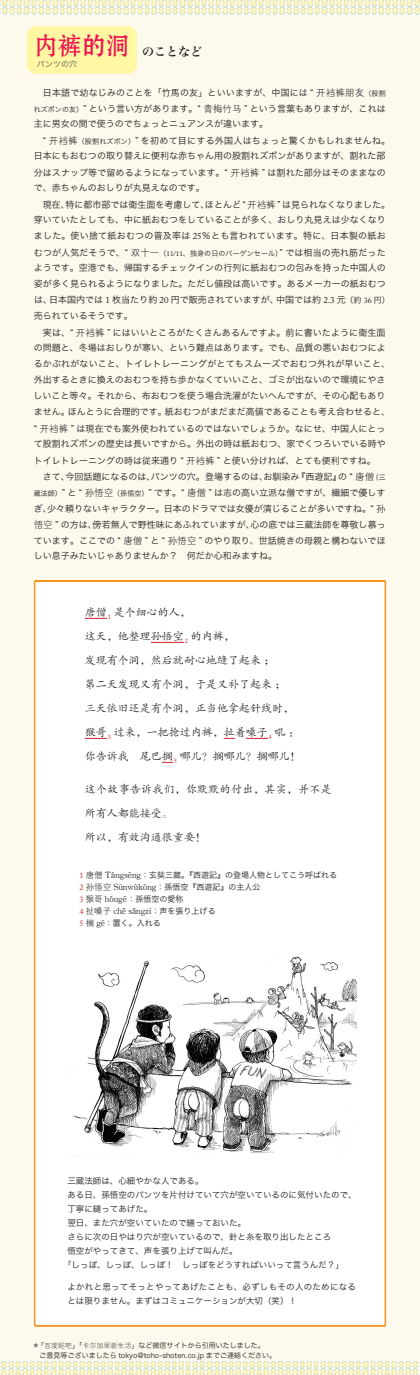
<style>
.page{position:relative;width:420px;height:1375px;background:#fef9ed}
.page>*{position:absolute;margin:0;border:0;box-sizing:border-box;transform-origin:0 0}
.t1{font:12px "Hira Min Pro W6";color:#231f20}
.t2{font:11px/24px "FZKTK GBK1 0";color:#231f20}
.t3{font:11px/24px "FZKTK GBK1 0";letter-spacing:.025em;color:#231f20}
.t4{font:9px/16px "Hira Kaku Pro W3";color:#231f20}
.t5{font:8.5px "Hira Kaku Pro W3";color:#231f20}
.t6{font:8.5px/14px "Hira Kaku Pro W3";letter-spacing:.03em;color:#231f20}
.t7{font:8px/12px "Hira Kaku Pro W3";color:#231f20}
.t8{font:8px "Toho Pinyin W3";color:#231f20}
.t9{font:8px "Hira Kaku Pro W3";color:#57585a}
.t10{font:7px/10px "Hira Maru Pro W4";color:#3e3e3f}
.s1{font-family:"FZXH1 K GBK1 0";font-size:9.5px}
.s2{font-size:7px}
.s3{font-family:"Adobe Caslon Pro"}
.s4{font-family:"Adobe Caslon Pro";font-size:7px}
.s5{font-size:8px}
.s6{font-family:"Adobe Caslon Pro";font-size:8px}
.s7{font-family:"Adobe Caslon Pro";color:#d1232a}
.s8{font-family:"FZXH1 K GBK1 0";font-size:8.5px}
.s9{font-family:"Toho Pinyin W3"}
.s10{font-family:"Hira Kaku Pro W3"}
.s11{font-family:"FZXH1 K GBK1 0"}
</style>
<div class="page">
<div style="left:34px;top:580px;width:352px;height:746px;background:#fff"></div>
<svg style="left:85px;top:618px;width:22px;height:1px"></svg>
<hr style="left:151px;top:642px;width:33px;height:1px;background:#d1232a">
<svg style="left:85px;top:738px;width:22px;height:1px"></svg>
<svg style="left:246px;top:738px;width:22px;height:1px"></svg>
<div style="left:27px;top:26px;width:110px;height:48px;background:#fff7a4"></div>
<img style="left:66px;top:947px;width:290px;height:210px">
<img style="left:0;top:0;width:420px;height:14px">
<img style="left:0;top:1361px;width:420px;height:14px">
<h1 class="t1" style="left:34px;top:41px;width:170px"><sup>内裤的洞</sup> のことなど</h1>
<p class="t4" style="left:34px;top:84px;width:353px;text-align:justify;text-indent:9px">日本語で幼なじみのことを「竹馬の友」といいますが、中国には “ <span class="s1">开裆裤朋友</span><span class="s2">（股割れズボンの友）</span>” という言い方があります。“ <span class="s1">青梅竹马</span> ” という言葉もありますが、これは主に男女の間で使うのでちょっとニュアンスが違います。</p>
<p class="t4" style="left:34px;top:132px;width:358px;text-indent:9px">“ <span class="s1">开裆裤</span><span class="s2">（股割れズボン）</span>” を初めて目にする外国人はちょっと驚くかもしれませんね。日本にもおむつの取り替えに便利な赤ちゃん用の股割れズボンがありますが、割れた部分はスナップ等で留めるようになっています。“ <span class="s1">开裆裤</span> ” は割れた部分はそのままなので、赤ちゃんのおしりが丸見えなのです。</p>
<p class="t4" style="left:34px;top:196px;width:358px;text-indent:9px">現在、特に都市部では衛生面を考慮して、ほとんど“ <span class="s1">开裆裤</span> ”は見られなくなりました。穿いていたとしても、中に紙おむつをしていることが多く、おしり丸見えは少なくなりました。使い捨て紙おむつの普及率は <span class="s3">25</span>％とも言われています。特に、日本製の紙おむつが人気だそうで、“ <span class="s1">双十一</span><span class="s2">（</span><span class="s4">11/11</span><span class="s2">、独身の日のバーゲンセール）</span>” では相当の売れ筋だったようです。空港でも、帰国するチェックインの行列に紙おむつの包みを持った中国人の姿が多く見られるようになりました。ただし値段は高いです。あるメーカーの紙おむつは、日本国内では <span class="s3">1</span> 枚当たり約 <span class="s3">20</span> 円で販売されていますが、中国では約 <span class="s3">2.3</span> 元<span class="s5">（約</span> <span class="s6">36</span> <span class="s5">円）</span>売られているそうです。</p>
<p class="t4" style="left:34px;top:324px;width:358px;text-indent:9px">実は、“ <span class="s1">开裆裤</span> ” にはいいところがたくさんあるんですよ。前に書いたように衛生面の問題と、冬場はおしりが寒い、という難点はあります。でも、品質の悪いおむつによるかぶれがないこと、トイレトレーニングがとてもスムーズでおむつ外れが早いこと、外出するときに換えのおむつを持ち歩かなくていいこと、ゴミが出ないので環境にやさしいこと等々。それから、布おむつを使う場合洗濯がたいへんですが、その心配もありません。ほんとうに合理的です。紙おむつがまだまだ高値であることも考え合わせると、“ <span class="s1">开裆裤</span> ” は現在でも案外使われているのではないでしょうか。なにせ、中国人にとって股割れズボンの歴史は長いですから。外出の時は紙おむつ、家でくつろいでいる時やトイレトレーニングの時は従来通り “ <span class="s1">开裆裤</span> ” と使い分ければ、とても便利ですね。</p>
<p class="t4" style="left:34px;top:468px;width:353px;text-align:justify;text-indent:9px">さて、今回話題になるのは、パンツの穴。登場するのは、お馴染み『西遊記』の “ <span class="s1">唐僧</span><span class="s2">（三蔵法師）</span>” と “ <span class="s1">孙悟空</span><span class="s2">（孫悟空）</span>” です。“ <span class="s1">唐僧</span> ” は志の高い立派な僧ですが、繊細で優しすぎ、少々頼りないキャラクター。日本のドラマでは女優が演じることが多いですね。“ <span class="s1">孙悟空</span> ” の方は、傍若無人で野性味にあふれていますが、心の底では三蔵法師を尊敬し慕っています。ここでの “ <span class="s1">唐僧</span> ” と “ <span class="s1">孙悟空</span> ” のやり取り、世話焼きの母親と構わないでほしい息子みたいじゃありませんか？ 何だか心和みますね。</p>
<p class="t9" style="left:37px;top:57px;width:41px">パンツの穴</p>
<p class="t2" style="left:85px;top:601px;width:217px">唐僧<sub>1</sub> 是个细心的人，<br>这天，他整理孙悟空<sub>2</sub> 的内裤，<br>发现有个洞，然后就耐心地缝了起来；<br>第二天发现又有个洞，于是又补了起来；<br>三天依旧还是有个洞，正当他拿起针线时，猴哥<sub>3</sub> 过来，一把抢过内裤，扯着嗓子<sub>4</sub> 吼：你告诉我　尾巴搁<sub>5</sub> 哪儿？搁哪儿？搁哪儿！</p>
<p class="t3" style="left:85px;top:777px;width:248px">这个故事告诉我们，你默默的付出，其实，并不是所有人都能接受。<br>所以，有效沟通很重要！</p>
<p class="t7" style="left:79px;top:868px;width:259px"><span class="s7">1</span> <span class="s8">唐僧</span> <span class="s9">Tángsēng</span>：玄奘三蔵。『西遊記』の登場人物としてこう呼ばれる<br><span class="s7">2</span> <span class="s8">孙悟空</span> <span class="s9">Sūnwùkōng</span>：孫悟空『西遊記』の主人公<br><span class="s7">3</span> <span class="s8">猴哥</span> <span class="s9">hóugē</span> ：孫悟空の愛称</p>
<p class="t8" style="left:79px;top:907px;width:137px"><span class="s7">4</span> <span class="s8">扯嗓子</span> chě sǎngzi<span class="s10">：声を張り上げる</span></p>
<p class="t7" style="left:79px;top:916px;width:83px"><span class="s7">5</span> <span class="s8">搁</span> <span class="s9">gē</span>：置く。入れる</p>
<p class="t5" style="left:67px;top:1173px;width:137px">三蔵法師は、心細やかな人である。</p>
<p class="t5" style="left:67px;top:1187px;width:291px">ある日、孫悟空のパンツを片付けていて穴が空いているのに気付いたので、</p>
<p class="t5" style="left:67px;top:1201px;width:86px">丁寧に縫ってあげた。</p>
<p class="t5" style="left:67px;top:1215px;width:180px">翌日、また穴が空いていたので繕っておいた。</p>
<p class="t5" style="left:67px;top:1229px;width:265px">さらに次の日やはり穴が空いているので、針と糸を取り出したところ</p>
<p class="t5" style="left:67px;top:1243px;width:171px">悟空がやってきて、声を張り上げて叫んだ。</p>
<p class="t5" style="left:63px;top:1257px;width:282px">「しっぽ、しっぽ、しっぽ！ しっぽをどうすればいいって言うんだ？」</p>
<p class="t6" style="left:67px;top:1279px;width:290px">よかれと思ってそっとやってあげたことも、必ずしもその人のためになるとは限りません。まずはコミュニケーションが大切（笑）！</p>
<p class="t10" style="left:33px;top:1340px;width:245px">＊「<span class="s11">百度贴吧</span>」「<span class="s11">卡尔加里新生活</span>」など微信サイトから引用いたしました。<br>　ご意見等ございましたら tokyo@toho-shoten.co.jp までご連絡ください。</p>
</div>
